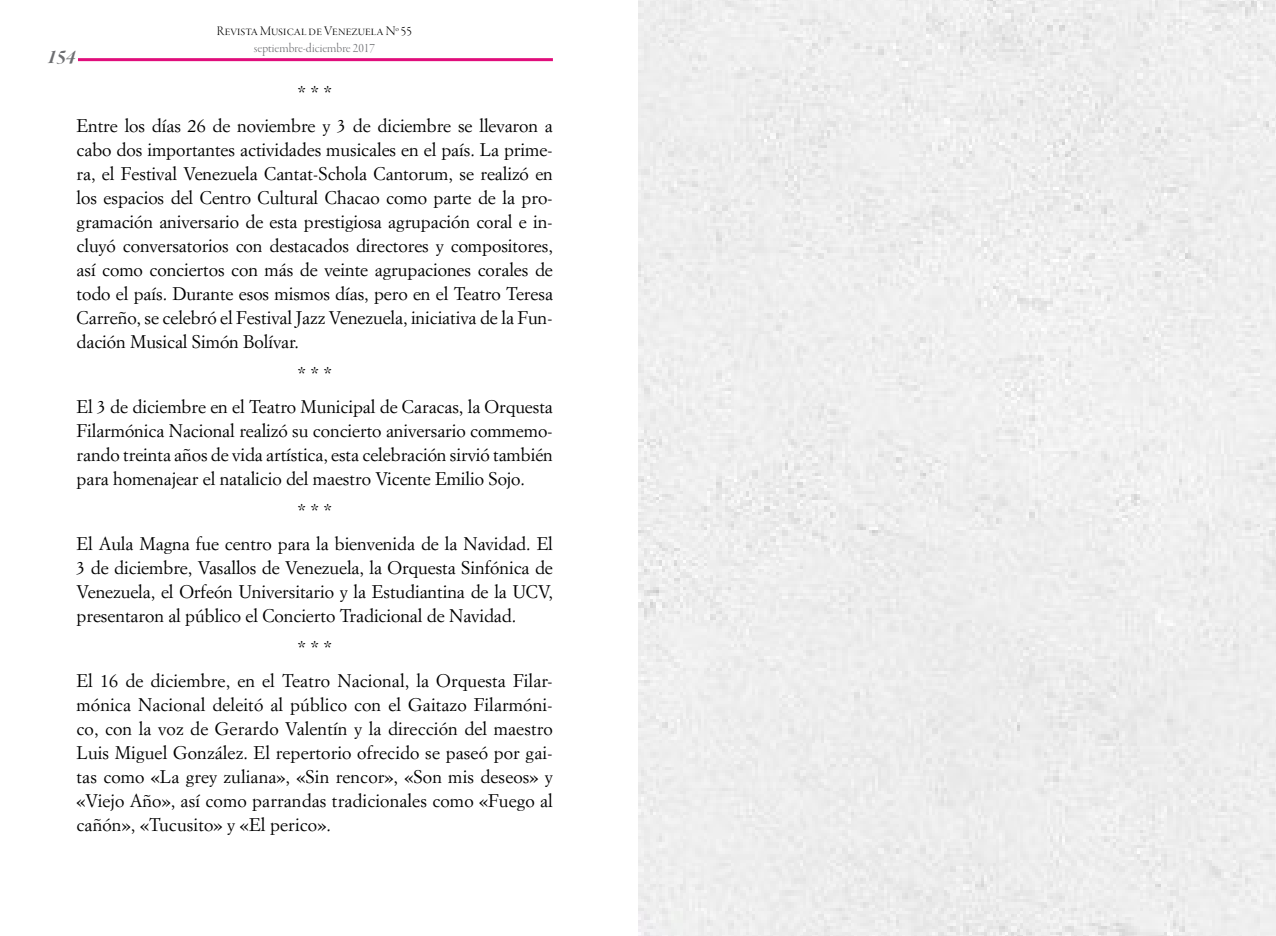
<style>
.page{position:relative;width:1276px;height:936px;background:#fff}
.page>*{position:absolute;margin:0;border:0;box-sizing:border-box;transform-origin:0 0}
.t1{font:21px "Garamond Premr Pro Bd It Disp";color:#6d6e71}
.t2{font:18px/24px "Simoncini Garamond";letter-spacing:-.005em;color:#000;text-align:center}
.t3{font:13.5px/16.2px "Garamond Premr Pro Lt Disp";color:#000;text-align:center}
.s1{color:#6d6e71}
</style>
<div class="page">
<hr style="left:78px;top:58px;width:475px;height:3px;background:#e00d7b">
<div style="left:638px;top:0;width:638px;height:935px;background:#eee"></div>
<p class="t1" style="left:47px;top:46px;width:29px">154</p>
<p class="t3" style="left:217px;top:24px;width:197px">Revista Musical de Venezuela N<sup>o</sup> 55 <span class="s1">septiembre-diciembre 2017</span></p>
<p class="t2" style="left:77px;top:76px;width:478px;line-height:32.5px">* * *<br>Entre los días 26 de noviembre y 3 de diciembre se llevaron a</p>
<p class="t2" style="left:77px;top:137px;width:478px;text-align:justify">cabo dos importantes actividades musicales en el país. La prime&shy;ra, el Festival Venezuela Cantat-Schola Cantorum, se realizó en los espacios del Centro Cultural Chacao como parte de la pro&shy;gramación aniversario de esta prestigiosa agrupación coral e in&shy;cluyó conversatorios con destacados directores y compositores, así como conciertos con más de veinte agrupaciones corales de todo el país. Durante esos mismos días, pero en el Teatro Teresa Carreño, se celebró el Festival Jazz Venezuela, iniciativa de la Fun&shy;dación Musical Simón Bolívar.</p>
<p class="t2" style="left:77px;top:357px;width:478px;line-height:32.5px">* * *<br>El 3 de diciembre en el Teatro Municipal de Caracas, la Orquesta</p>
<p class="t2" style="left:77px;top:418px;width:478px;text-align:justify">Filarmónica Nacional realizó su concierto aniversario commemo&shy;rando treinta años de vida artística, esta celebración sirvió también para homenajear el natalicio del maestro Vicente Emilio Sojo.</p>
<p class="t2" style="left:77px;top:494px;width:478px;line-height:32.5px">* * *<br>El Aula Magna fue centro para la bienvenida de la Navidad. El</p>
<p class="t2" style="left:77px;top:555px;width:478px;text-align:justify">3 de diciembre, Vasallos de Venezuela, la Orquesta Sinfónica de Venezuela, el Orfeón Universitario y la Estudiantina de la UCV, presentaron al público el Concierto Tradicional de Navidad.</p>
<p class="t2" style="left:77px;top:631px;width:478px;line-height:32.5px">* * *<br>El 16 de diciembre, en el Teatro Nacional, la Orquesta Filar-</p>
<p class="t2" style="left:77px;top:692px;width:478px;text-align:justify">mónica Nacional deleitó al público con el Gaitazo Filarmóni&shy;co, con la voz de Gerardo Valentín y la dirección del maestro Luis Miguel González. El repertorio ofrecido se paseó por gai&shy;tas como «La grey zuliana», «Sin rencor», «Son mis deseos» y «Viejo Año», así como parrandas tradicionales como «Fuego al cañón», «Tucusito» y «El perico».</p>
</div>
